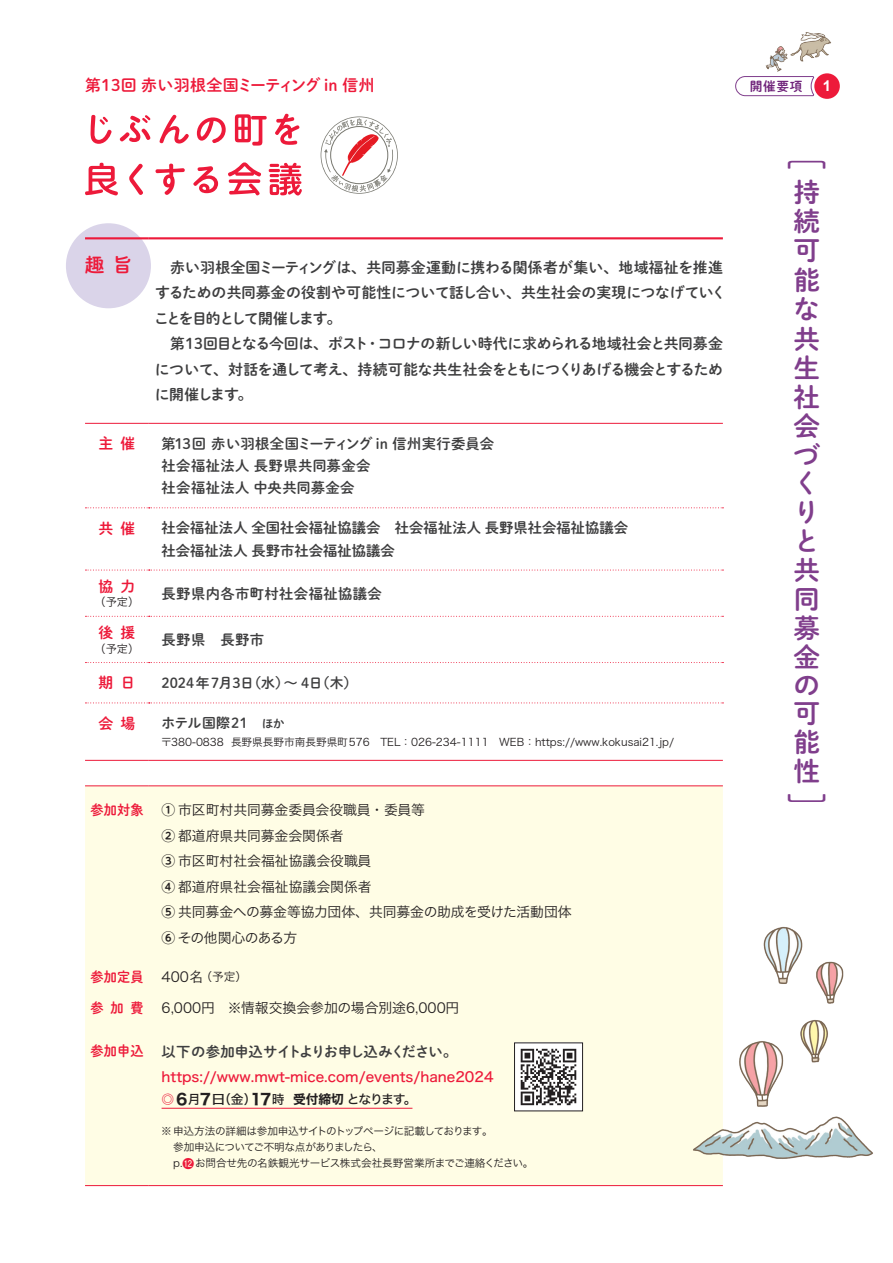
<style>
.page{position:relative;width:893px;height:1263px;background:#fff}
.page>*{position:absolute;margin:0;border:0;box-sizing:border-box;transform-origin:0 0}
.t1{font:26.55px/29px "FOT DNP Shuei M Go Std B";color:#803e8c}
.t2{font:26.55px "FOT DNP Shuei M Go Std L";color:#803e8c;scale:1.5 1}
.t3{font:19.2px "FOT DNP Shuei M Go Std B";color:#ed1a3a}
.t4{font:15.9px "FOT DNP Shuei M Go Std B";letter-spacing:.02em;color:#ed1a3a}
.t5{font:14.85px/25.5px "FOT DNP Shuei M Go Std B";letter-spacing:-.02em;color:#3e3e3f}
.t6{font:14.85px "FOT DNP Shuei M Go Std B";letter-spacing:.5em;color:#ed1a3a}
.t7{font:700 14.85px "Arial";color:#fff}
.t8{font:14.4px/22.4px "FOT DNP Shuei M Go Std B";letter-spacing:.025em;color:#3e3e3f}
.t9{font:14.4px/22.4px "FOT DNP Shuei M Go Std B";color:#3e3e3f}
.t10{font:14.4px "FOT DNP Shuei M Go Std B";letter-spacing:-.06em;color:#3e3e3f}
.t11{font:13.8px/25.5px "Hira Kaku Std N W3";color:#231f20}
.t12{font:13.8px "Hira Kaku Std N W5";color:#ed1a3a}
.t13{font:13.8px "FOT DNP Shuei M Go Std B";color:#3e3e3f}
.t14{font:13.8px "FOT DNP Shuei M Go Std B";letter-spacing:.015em;color:#ed1a3a;scale:.95 1}
.t15{font:13.8px "FOT DNP Shuei M Go Std B";letter-spacing:.02em;color:#3e3e3f}
.t16{font:12.75px "Hira Kaku Std N W5";letter-spacing:-.095em;color:#231f20}
.t17{font:12.75px "FOT DNP Shuei M Go Std B";color:#6f237a}
.t18{font:11.1px "Hira Kaku Std N W3";color:#231f20}
.t19{font:10.65px/15.9px "Hira Kaku Std N W3";letter-spacing:-.035em;color:#231f20}
.t20{font:10.65px "Hira Kaku Std N W3";color:#231f20}
.s1{font-size:11.7px}
.s2{font-family:"UD Shin M Go Pr 6 N De";font-weight:700}
.s3{color:#ed1a3a}
.s4{font-family:"Hira Kaku Std N W7";font-size:15.3px}
.s5{font-family:"Hira Kaku Std N W7"}
.s6{font-family:"Futo Go B101 Pr 6 N";font-weight:700;font-size:11.7px;color:#ed1a3a}
</style>
<div class="page">
<div style="left:66px;top:223px;width:85px;height:85px;background:#dad4e9;border-radius:50%"></div>
<div style="left:85px;top:787px;width:638px;height:398px;background:#fffde5"></div>
<hr style="left:85px;top:423px;width:64px;height:1px;background:#ed1a3a">
<hr style="left:149px;top:423px;width:574px;height:1px;background:#ed1a3a">
<hr style="left:85px;top:237px;width:64px;height:2px;background:#ed1a3a">
<hr style="left:149px;top:237px;width:574px;height:2px;background:#ed1a3a">
<svg style="left:85px;top:507px;width:638px;height:1px"></svg>
<svg style="left:85px;top:662px;width:638px;height:1px"></svg>
<svg style="left:85px;top:702px;width:638px;height:1px"></svg>
<svg style="left:85px;top:570px;width:638px;height:1px"></svg>
<svg style="left:85px;top:616px;width:638px;height:1px"></svg>
<hr style="left:85px;top:760px;width:64px;height:1px;background:#ed1a3a">
<hr style="left:149px;top:760px;width:574px;height:1px;background:#ed1a3a">
<hr style="left:85px;top:786px;width:64px;height:1px;background:#ed1a3a">
<hr style="left:149px;top:786px;width:574px;height:1px;background:#ed1a3a">
<hr style="left:85px;top:1185px;width:64px;height:1px;background:#ed1a3a">
<hr style="left:149px;top:1185px;width:574px;height:1px;background:#ed1a3a">
<hr style="left:162px;top:1108px;width:250px;height:1px;background:#ed1a3a">
<img style="left:516px;top:1045px;width:65px;height:64px">
<div style="left:514px;top:1043px;width:69px;height:68px;border:1px solid #231f20"></div>
<svg style="left:91px;top:115px;width:21px;height:29px"></svg>
<svg style="left:120px;top:115px;width:30px;height:27px"></svg>
<svg style="left:160px;top:115px;width:29px;height:29px"></svg>
<svg style="left:197px;top:117px;width:29px;height:26px"></svg>
<svg style="left:235px;top:114px;width:32px;height:32px"></svg>
<svg style="left:275px;top:114px;width:24px;height:31px"></svg>
<svg style="left:85px;top:163px;width:33px;height:32px"></svg>
<svg style="left:129px;top:164px;width:14px;height:31px"></svg>
<svg style="left:156px;top:164px;width:29px;height:31px"></svg>
<svg style="left:193px;top:166px;width:25px;height:27px"></svg>
<svg style="left:228px;top:162px;width:33px;height:33px"></svg>
<svg style="left:269px;top:163px;width:33px;height:32px"></svg>
<svg style="left:321px;top:116px;width:77px;height:78px"></svg>
<img style="left:693px;top:925px;width:180px;height:235px">
<svg style="left:735px;top:76px;width:79px;height:20px"></svg>
<div style="left:814px;top:73px;width:26px;height:26px;background:#ed1a3a;border-radius:50%"></div>
<img style="left:765px;top:32px;width:66px;height:42px">
<p class="t4" style="left:85px;top:73px;width:291px">第13回 赤い羽根全国ミーティング in 信州</p>
<p class="t17" style="left:750px;top:77px;width:54px">開催要項</p>
<p class="t7" style="left:823px;top:76px;width:10px">1</p>
<p class="t3" style="left:85px;top:251px;width:48px">趣旨</p>
<p class="t5" style="left:154px;top:254px;width:574px;text-indent:16px">赤い羽根全国ミーティングは、共同募金運動に携わる関係者が集い、地域福祉を推進するための共同募金の役割や可能性について話し合い、共生社会の実現につなげていくことを目的として開催します。</p>
<p class="t5" style="left:155px;top:330px;width:570px;text-align:justify;text-indent:15px">第13回目となる今回は、ポスト・コロナの新しい時代に求められる地域社会と共同募金について、対話を通して考え、持続可能な共生社会をともにつくりあげる機会とするために開催します。</p>
<p class="t6" style="left:98px;top:433px;width:39px">主催</p>
<p class="t8" style="left:162px;top:432px;width:334px">第13回 赤い羽根全国ミーティング in 信州実行委員会社会福祉法人 長野県共同募金会<br>社会福祉法人 中央共同募金会</p>
<p class="t6" style="left:98px;top:517px;width:39px">共催</p>
<p class="t9" style="left:162px;top:516px;width:468px">社会福祉法人 全国社会福祉協議会　社会福祉法人 長野県社会福祉協議会社会福祉法人 長野市社会福祉協議会</p>
<p class="t6" style="left:98px;top:575px;width:39px">協力</p>
<p class="t18" style="left:95px;top:594px;width:46px">（予定）</p>
<p class="t8" style="left:162px;top:581px;width:222px">長野県内各市町村社会福祉協議会</p>
<p class="t6" style="left:98px;top:621px;width:39px">後援</p>
<p class="t18" style="left:95px;top:640px;width:46px">（予定）</p>
<p class="t9" style="left:162px;top:628px;width:104px">長野県　長野市</p>
<p class="t6" style="left:98px;top:672px;width:39px">期日</p>
<p class="t13" style="left:162px;top:672px;width:197px">2024年7月3日（水）～ 4日（木）</p>
<p class="t6" style="left:98px;top:712px;width:39px">会場</p>
<p class="t15" style="left:161px;top:712px;width:125px">ホテル国際21　<span class="s1">ほか</span></p>
<p class="t20" style="left:161px;top:734px;width:514px">〒380-0838 長野県長野市南長野県町576　TEL：026-234-1111　WEB：https://www.kokusai21.jp/</p>
<p class="t14" style="left:90px;top:800px;width:57px">参加対象</p>
<p class="t11" style="left:162px;top:797px;width:412px"><span class="s2">①</span> 市区町村共同募金委員会役職員・委員等<br><span class="s2">②</span> 都道府県共同募金会関係者<br><span class="s2">③</span> 市区町村社会福祉協議会役職員<br><span class="s2">④</span> 都道府県社会福祉協議会関係者<br><span class="s2">⑤</span> 共同募金への募金等協力団体、共同募金の助成を受けた活動団体<br><span class="s2">⑥</span> その他関心のある方</p>
<p class="t14" style="left:90px;top:966px;width:57px">参加定員</p>
<p class="t11" style="left:162px;top:964px;width:87px">400名<span class="s1">（予定）</span></p>
<p class="t14" style="left:90px;top:997px;width:57px">参加費</p>
<p class="t11" style="left:162px;top:995px;width:299px">6,000円　※情報交換会参加の場合別途6,000円</p>
<p class="t14" style="left:90px;top:1041px;width:57px">参加申込</p>
<p class="t10" style="left:162px;top:1041px;width:297px">以下の参加申込サイトよりお申し込みください。</p>
<p class="t12" style="left:162px;top:1066px;width:333px">https://www.mwt-mice.com/events/hane2024</p>
<p class="t16" style="left:161px;top:1090px;width:257px"><span class="s3">◎</span> <span class="s4">6</span>月<span class="s4">7</span>日（金）<span class="s4">17</span>時 <span class="s5">受付締切</span>となります。</p>
<p class="t19" style="left:173px;top:1123px;width:362px;text-indent:-12px">※ 申込方法の詳細は参加申込サイトのトップページに記載しております。<br>参加申込についてご不明な点がありましたら、<br>p.<span class="s6">⓬</span>お問合せ先の名鉄観光サービス株式会社長野営業所までご連絡ください。</p>
<h1 class="t2" style="left:787px;top:138px;width:27px">［</h1>
<h1 class="t1" style="left:794px;top:177px;width:28px">持続可能な共生社会づくりと共同募金の可能性</h1>
<h1 class="t2" style="left:787px;top:786px;width:27px">］</h1>
</div>
